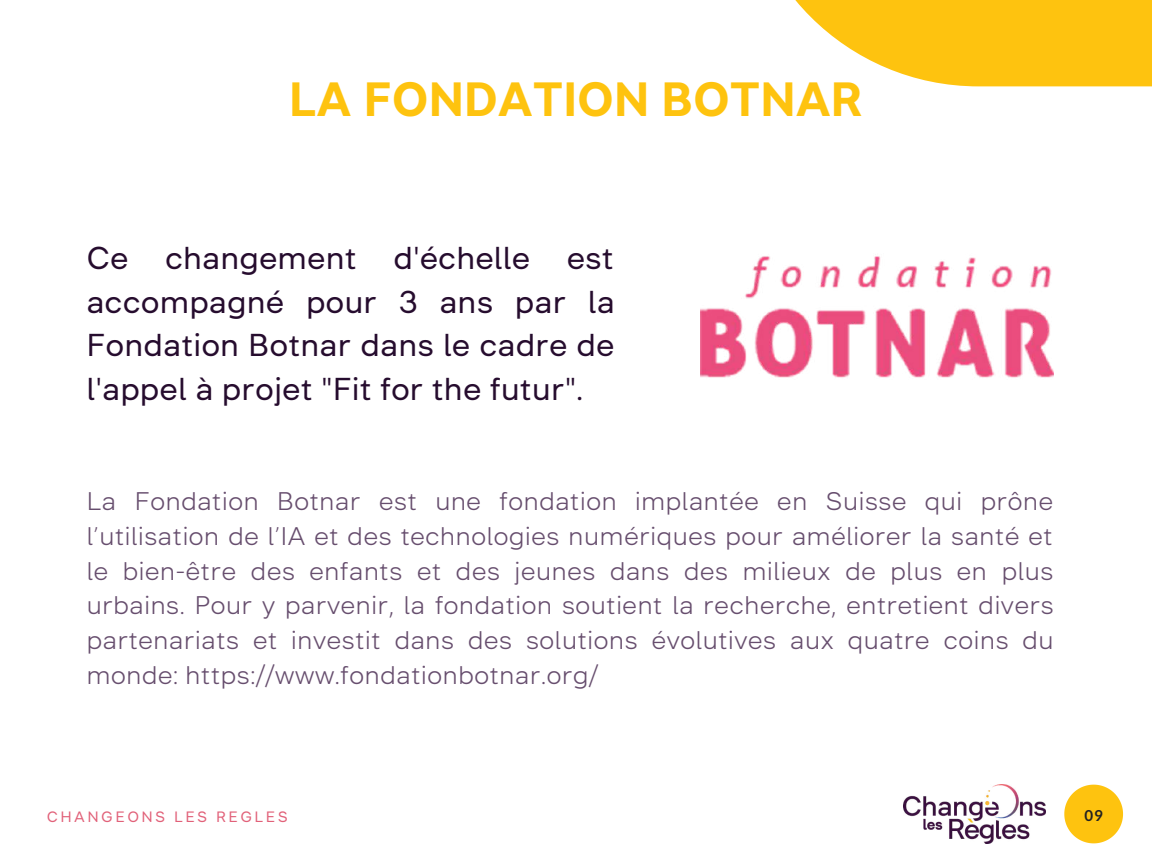
<style>
.page{position:relative;width:1152px;height:864px;background:#fff}
.page>*{position:absolute;margin:0;border:0;box-sizing:border-box;transform-origin:0 0}
.t1{font:700 48px "Inerta";color:#fec30f}
.t2{font:31.65px/43.8px "Inerta";color:#260c2e;text-align:justify}
.t3{font:300 25.5px/34.8px "Inerta";color:#674e6e;text-align:justify}
.t4{font:700 15.15px "Lato";color:#222}
.t5{font:15px "Inerta";letter-spacing:.16em;color:#e16179}
</style>
<div class="page">
<img style="left:700px;top:256px;width:354px;height:122px">
<svg style="left:1064px;top:785px;width:59px;height:58px"></svg>
<svg style="left:795px;top:0;width:357px;height:86px"></svg>
<img style="left:904px;top:785px;width:141px;height:58px">
<h1 class="t1" style="left:289px;top:75px;width:575px">LA FONDATION BOTNAR</h1>
<p class="t2" style="left:86px;top:236px;width:530px">Ce changement d'échelle est accompagné pour 3 ans par la Fondation Botnar dans le cadre de l'appel à projet "Fit for the futur".</p>
<p class="t3" style="left:86px;top:483px;width:969px">La Fondation Botnar est une fondation implantée en Suisse qui prône l’utilisation de l’IA et des technologies numériques pour améliorer la santé et le bien-être des enfants et des jeunes dans des milieux de plus en plus urbains. Pour y parvenir, la fondation soutient la recherche, entretient divers partenariats et investit dans des solutions évolutives aux quatre coins du monde: https://www.fondationbotnar.org/</p>
<p class="t5" style="left:47px;top:809px;width:242px">CHANGEONS LES REGLES</p>
<p class="t4" style="left:1084px;top:806px;width:20px">09</p>
</div>
